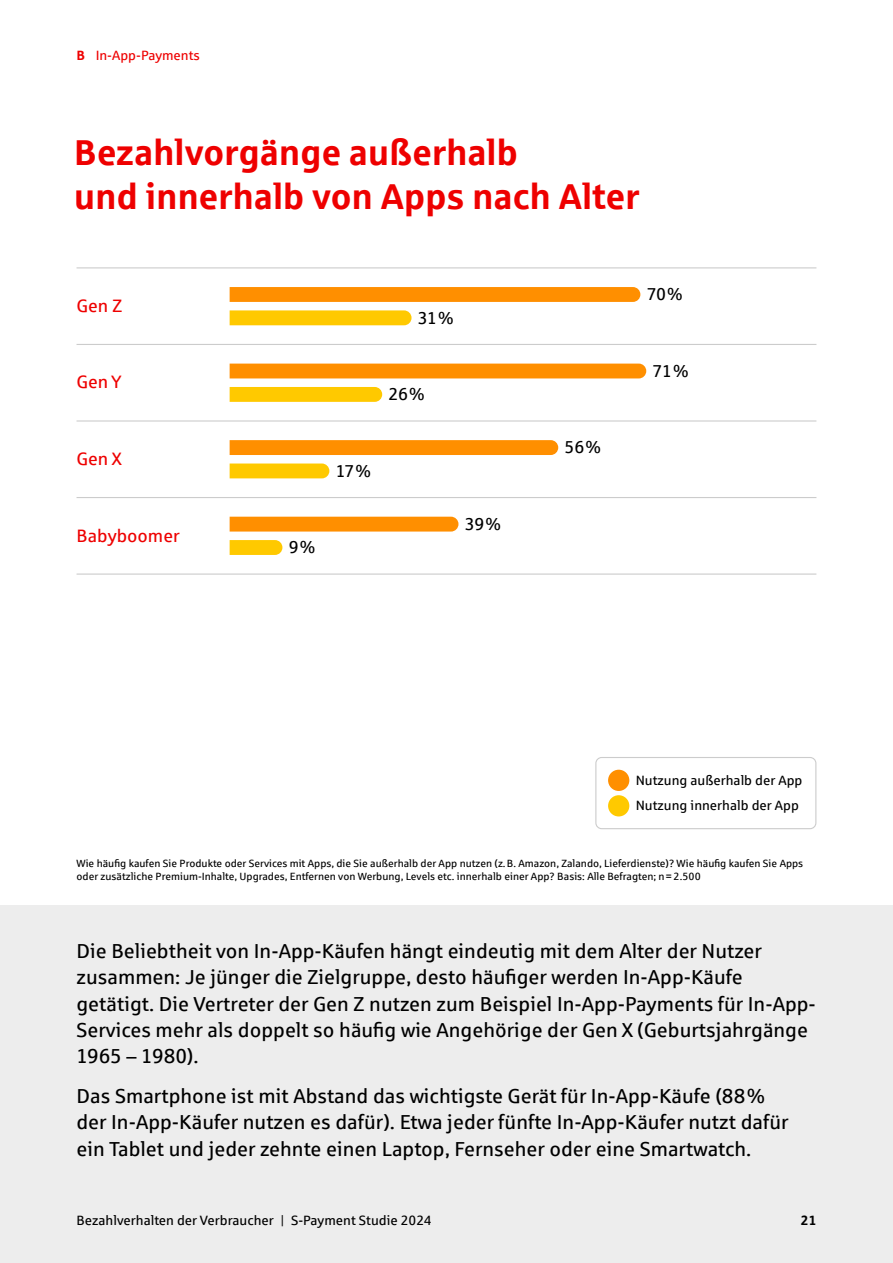
<style>
.page{position:relative;width:893px;height:1263px;background:#fff}
.page>*{position:absolute;margin:0;border:0;box-sizing:border-box;transform-origin:0 0}
.t1{font:700 36px/43.2px "Sparkasse Rg";letter-spacing:-.01em;color:#e00}
.t2{font:20.25px/26.2px "Sparkasse Rg";color:#000}
.t3{font:18px "Sparkasse Rg";color:#e00}
.t4{font:17.25px "Sparkasse Rg";letter-spacing:-.03em;color:#000}
.t5{font:13.5px/25.5px "Sparkasse Rg";color:#000}
.t6{font:13.5px "Sparkasse Rg";color:#e00}
.t7{font:700 13.5px "Sparkasse Rg";color:#000}
.t8{font:10.5px/13.5px "Sparkasse Rg";color:#000}
.s1{font-weight:700}
.s2{font-size:16.35px}
.s3{font-size:19.2px}
</style>
<div class="page">
<div style="left:0;top:906px;width:893px;height:357px;background:#ededed"></div>
<div style="left:595px;top:757px;width:221px;height:72px;border:1px solid #ccc;border-radius:6px"></div>
<hr style="left:77px;top:344px;width:739px;height:1px;background:#ccc">
<hr style="left:77px;top:420px;width:739px;height:2px;background:#ccc">
<hr style="left:77px;top:497px;width:739px;height:1px;background:#ccc">
<hr style="left:77px;top:573px;width:739px;height:2px;background:#ccc">
<hr style="left:77px;top:267px;width:739px;height:1px;background:#ccc">
<svg style="left:230px;top:287px;width:410px;height:15px;background:#ff9002"></svg>
<div style="left:230px;top:364px;width:416px;height:14px;background:#ff8f00"></div>
<svg style="left:230px;top:440px;width:328px;height:15px;background:#ff9003"></svg>
<div style="left:230px;top:517px;width:228px;height:14px;background:#ff8f00"></div>
<svg style="left:230px;top:310px;width:182px;height:15px;background:#ffcb0a"></svg>
<svg style="left:230px;top:387px;width:152px;height:15px;background:#ffc904"></svg>
<svg style="left:230px;top:463px;width:99px;height:15px"></svg>
<svg style="left:230px;top:540px;width:52px;height:15px"></svg>
<div style="left:608px;top:770px;width:21px;height:21px;background:#ff8f00;border-radius:50%"></div>
<div style="left:608px;top:795px;width:21px;height:21px;background:#ffc900;border-radius:50%"></div>
<p class="t6" style="left:77px;top:47px;width:125px"><span class="s1">B</span> In-App-Payments</p>
<h1 class="t1" style="left:74px;top:130px;width:567px">Bezahlvorgänge außerhalb<br>und innerhalb von Apps nach Alter</h1>
<p class="t3" style="left:77px;top:295px;width:47px">Gen Z</p>
<p class="t3" style="left:77px;top:371px;width:47px">Gen Y</p>
<p class="t3" style="left:77px;top:448px;width:47px">Gen X</p>
<p class="t3" style="left:77px;top:524px;width:105px">Babyboomer</p>
<p class="t4" style="left:418px;top:307px;width:38px">31<span class="s2">%</span></p>
<p class="t4" style="left:389px;top:384px;width:38px">26<span class="s2">%</span></p>
<p class="t4" style="left:336px;top:460px;width:37px">17<span class="s2">%</span></p>
<p class="t4" style="left:289px;top:537px;width:28px">9<span class="s2">%</span></p>
<p class="t4" style="left:465px;top:513px;width:38px">39<span class="s2">%</span></p>
<p class="t4" style="left:565px;top:437px;width:38px">56<span class="s2">%</span></p>
<p class="t4" style="left:647px;top:284px;width:38px">70<span class="s2">%</span></p>
<p class="t4" style="left:653px;top:360px;width:38px">71<span class="s2">%</span></p>
<p class="t5" style="left:636px;top:767px;width:168px">Nutzung außerhalb der App<br>Nutzung innerhalb der App</p>
<p class="t8" style="left:77px;top:856px;width:728px">Wie häufig kaufen Sie Produkte oder Services mit Apps, die Sie außerhalb der App nutzen (z.B. Amazon, Zalando, Lieferdienste)? Wie häufig kaufen Sie Apps oder zusätzliche Premium-Inhalte, Upgrades, Entfernen von Werbung, Levels etc. innerhalb einer App? Basis: Alle Befragten; n=2.500</p>
<p class="t2" style="left:77px;top:937px;width:741px">Die Beliebtheit von In-App-Käufen hängt eindeutig mit dem Alter der Nutzer zusammen: Je jünger die Zielgruppe, desto häufiger werden In-App-Käufe getätigt. Die Vertreter der Gen Z nutzen zum Beispiel In-App-Payments für In-App-Services mehr als doppelt so häufig wie Angehörige der Gen X (Geburtsjahrgänge 1965 – 1980).</p>
<p class="t2" style="left:77px;top:1082px;width:714px">Das Smartphone ist mit Abstand das wichtigste Gerät für In-App-Käufe (88<span class="s3">% </span>der In-App-Käufer nutzen es dafür). Etwa jeder fünfte In-App-Käufer nutzt dafür ein Tablet und jeder zehnte einen Laptop, Fernseher oder eine Smartwatch.</p>
<p class="t5" style="left:77px;top:1207px;width:357px">Bezahlverhalten der Verbraucher | S-Payment Studie 2024</p>
<p class="t7" style="left:801px;top:1211px;width:17px">21</p>
</div>
